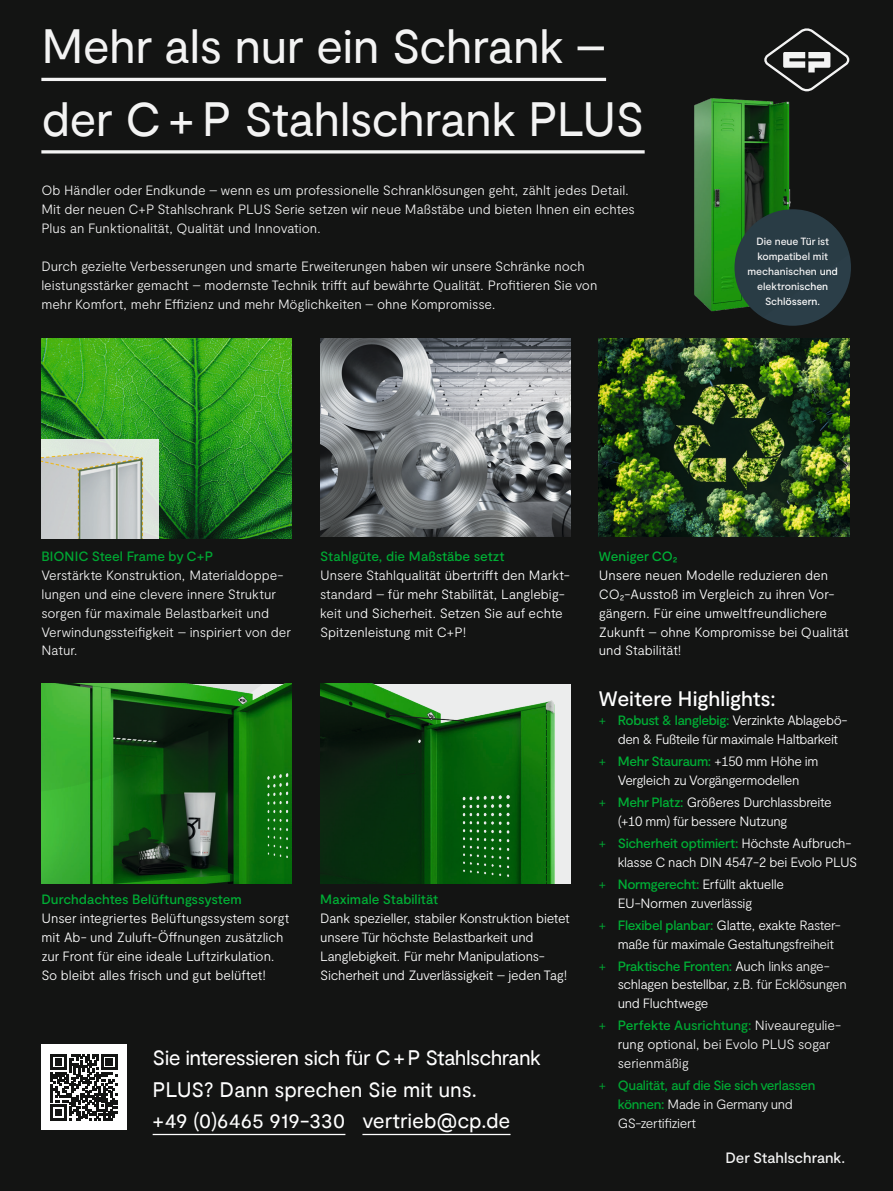
<style>
.page{position:relative;width:893px;height:1191px;background:#131413}
.page>*{position:absolute;margin:0;border:0;box-sizing:border-box;transform-origin:0 0}
.Headline_36_Pt_Regular{font:48px/72.4px "Moderat";letter-spacing:-.015em;color:#fff}
.Fließtext_14_Pt_Regular{font:21px/31.5px "Moderat";letter-spacing:-.025em;color:#fff}
.Subline_14_Pt_Regular{font:500 21px "Moderat";letter-spacing:-.005em;color:#fff}
.Claim_10_Pt_Medium{font:500 15px "Moderat";letter-spacing:-.005em;color:#fff}
.Fließtext_9_Pt_Light{font:300 13.5px/18.9px "Moderat";letter-spacing:-.015em;color:#fff}
.Bildunterschrift_7_5_Pt_Regular{font:300 13.5px/18.9px "Moderat";letter-spacing:-.005em;color:#fff}
.t1{font:500 13.5px/18.9px "Moderat";letter-spacing:-.03em;color:#00b035}
.Headline_18_Pt_Regular{font:500 10.5px/15px "Moderat";letter-spacing:-.005em;color:#fff;text-align:center}
.s1{font-weight:500;color:#00b035}
.s2{color:#00b035}
.s3{font-weight:300}
.s4{font-weight:300;color:#fff}
</style>
<div class="page">
<img style="left:41px;top:795px;width:251px;height:88px">
<div style="left:41px;top:1044px;width:85px;height:85px;background:#fff"></div>
<svg style="left:51px;top:1054px;width:66px;height:66px"></svg>
<hr style="left:153px;top:1133px;width:192px;height:2px;background:#fff">
<hr style="left:362px;top:1133px;width:149px;height:2px;background:#fff">
<img style="left:320px;top:795px;width:251px;height:88px">
<img style="left:41px;top:28px;width:810px;height:767px">
<p class="Headline_36_Pt_Regular" style="left:41px;top:11px;width:605px">Mehr als nur ein Schrank – der C + P Stahlschrank PLUS</p>
<p class="Fließtext_9_Pt_Light" style="left:41px;top:181px;width:595px">Ob Händler oder Endkunde – wenn es um professionelle Schranklösungen geht, zählt jedes Detail.<br>Mit der neuen C+P Stahlschrank PLUS Serie setzen wir neue Maßstäbe und bieten Ihnen ein echtes<br>Plus an Funktionalität, Qualität und Innovation.</p>
<p class="Fließtext_9_Pt_Light" style="left:41px;top:257px;width:558px">Durch gezielte Verbesserungen und smarte Erweiterungen haben wir unsere Schränke noch leistungsstärker gemacht – modernste Technik trifft auf bewährte Qualität. Profitieren Sie von mehr Komfort, mehr Effizienz und mehr Möglichkeiten – ohne Kompromisse.</p>
<p class="Headline_18_Pt_Regular" style="left:748px;top:235px;width:92px">Die neue Tür ist kompatibel mit mechanischen und elektronischen<br>Schlössern.</p>
<p class="Bildunterschrift_7_5_Pt_Regular" style="left:41px;top:547px;width:251px"><span class="s1">BIONIC Steel Frame by C+P<br></span>Verstärkte Konstruktion, Materialdoppe&shy;lungen und eine clevere innere Struktur sorgen für maximale Belastbarkeit und Verwindungssteifigkeit – inspiriert von der Natur.</p>
<p class="Bildunterschrift_7_5_Pt_Regular" style="left:320px;top:547px;width:251px"><span class="s1">Stahlgüte, die Maßstäbe setzt<br></span>Unsere Stahlqualität übertrifft den Markt&shy;standard – für mehr Stabilität, Langlebig&shy;keit und Sicherheit. Setzen Sie auf echte Spitzenleistung mit C+P!</p>
<p class="Bildunterschrift_7_5_Pt_Regular" style="left:599px;top:547px;width:251px"><span class="s1">Weniger CO₂<br></span>Unsere neuen Modelle reduzieren den<br>CO₂-Ausstoß im Vergleich zu ihren Vor&shy;gängern. Für eine umweltfreundlichere<br>Zukunft – ohne Kompromisse bei Qualität und Stabilität!</p>
<p class="Bildunterschrift_7_5_Pt_Regular" style="left:41px;top:890px;width:250px"><span class="s1">Durchdachtes Belüftungssystem<br></span>Unser integriertes Belüftungssystem sorgt mit Ab- und Zuluft-Öffnungen zusätzlich zur Front für eine ideale Luftzirkulation.<br>So bleibt alles frisch und gut belüftet!</p>
<p class="Bildunterschrift_7_5_Pt_Regular" style="left:320px;top:890px;width:251px"><span class="s1">Maximale Stabilität<br></span>Dank spezieller, stabiler Konstruktion bietet unsere Tür höchste Belastbarkeit und Langlebigkeit. Für mehr Manipulations-Sicherheit und Zuverlässigkeit – jeden Tag!</p>
<p class="Fließtext_14_Pt_Regular" style="left:153px;top:1042px;width:390px">Sie interessieren sich für C+P Stahlschrank<br>PLUS? Dann sprechen Sie mit uns.<br>+49 (0)6465 919-330 vertrieb@cp.de</p>
<p class="Subline_14_Pt_Regular" style="left:599px;top:686px;width:178px">Weitere Highlights:</p>
<p class="Fließtext_9_Pt_Light" style="left:618px;top:711px;width:231px;text-indent:-19px"><span class="s2">+</span> <span class="s1">Robust &amp; langlebig:</span> Verzinkte Ablagebö&shy;den &amp; Fußteile für maximale Haltbarkeit</p>
<p class="Fließtext_9_Pt_Light" style="left:599px;top:752px;width:221px;text-align:center"><span class="s2">+</span> <span class="s1">Mehr Stauraum:</span> +150 mm Höhe im<br>Vergleich zu Vorgängermodellen</p>
<p class="Fließtext_9_Pt_Light" style="left:618px;top:792px;width:215px;text-indent:-19px"><span class="s2">+</span> <span class="s1">Mehr Platz:</span> Größeres Durchlassbreite (+10 mm) für bessere Nutzung</p>
<p class="Fließtext_9_Pt_Light" style="left:618px;top:833px;width:241px;text-indent:-19px"><span class="s2">+</span> <span class="s1">Sicherheit optimiert:</span> Höchste Aufbruch&shy;klasse C nach DIN 4547-2 bei Evolo PLUS</p>
<p class="Fließtext_9_Pt_Light" style="left:618px;top:874px;width:168px;text-indent:-19px"><span class="s2">+</span> <span class="s1">Normgerecht:</span> Erfüllt aktuelle<br>EU-Normen zuverlässig</p>
<p class="Fließtext_9_Pt_Light" style="left:618px;top:915px;width:224px;text-indent:-19px"><span class="s2">+</span> <span class="s1">Flexibel planbar:</span> Glatte, exakte Raster&shy;maße für maximale Gestaltungsfreiheit</p>
<p class="Fließtext_9_Pt_Light" style="left:618px;top:956px;width:231px;text-indent:-19px"><span class="s2">+</span> <span class="s1">Praktische Fronten:</span> Auch links ange&shy;schlagen bestellbar, z.B. für Ecklösungen und Fluchtwege</p>
<p class="Fließtext_9_Pt_Light" style="left:618px;top:1016px;width:225px;text-indent:-19px"><span class="s2">+</span> <span class="s1">Perfekte Ausrichtung:</span> Niveauregulie&shy;rung optional, bei Evolo PLUS sogar serienmäßig</p>
<p class="t1" style="left:618px;top:1076px;width:199px;text-indent:-19px"><span class="s3">+</span> Qualität, auf die Sie sich verlassen können: <span class="s4">Made in Germany und<br>GS-zertifiziert</span></p>
<p class="Claim_10_Pt_Medium" style="left:725px;top:1148px;width:121px">Der Stahlschrank.</p>
</div>
